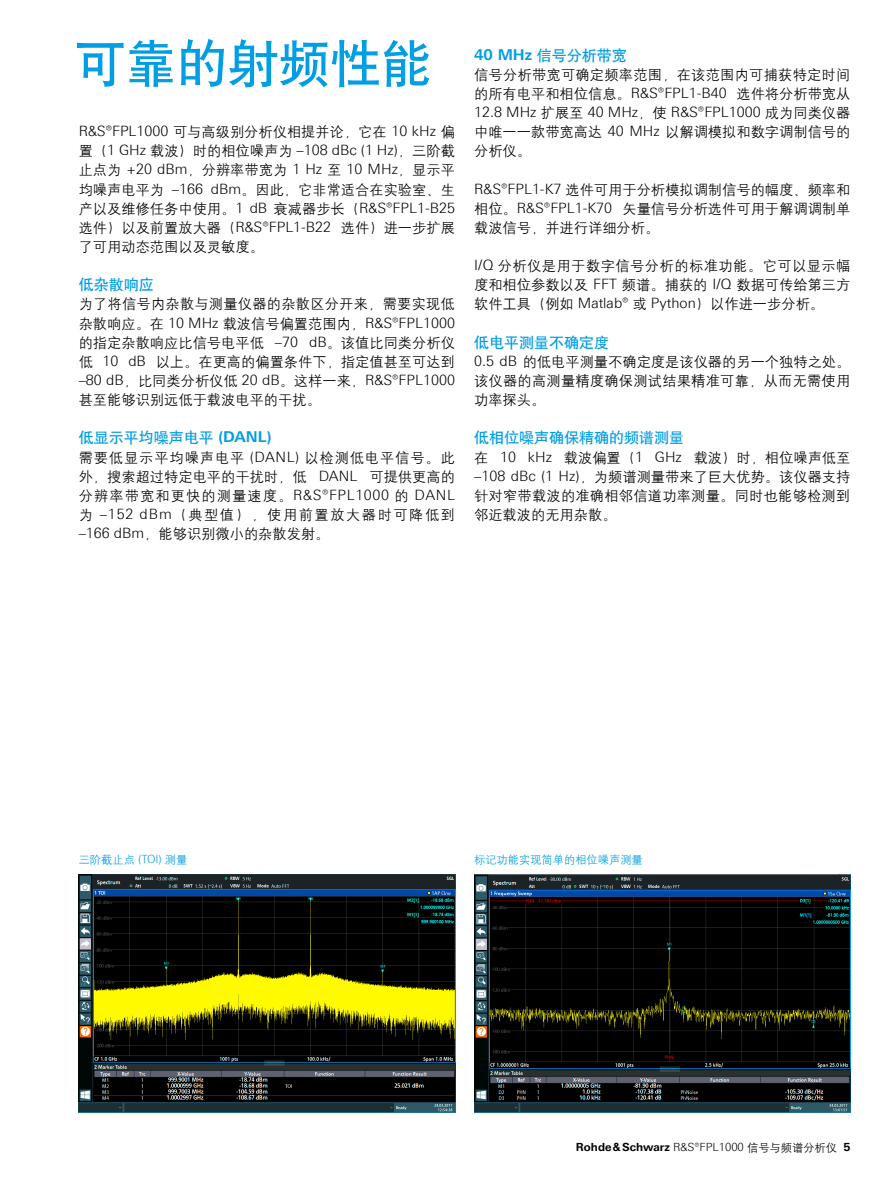
<style>
.page{position:relative;width:893px;height:1191px;background:#fff}
.page>*{position:absolute;margin:0;border:0;box-sizing:border-box;transform-origin:0 0}
.Seiten_Headline_34Pt{font:51px "H Yb 1 gj";color:#009ee3}
.Absatzfett_cyan{font:15px "H Yb 1 gj";color:#009ee3}
.Haupttext_ohne_Absta{font:14.25px/19.2px "H Yg 2 gj";color:#000;text-align:justify}
.Haupttext{font:14.25px/19.2px "H Yg 2 gj";color:#000;text-align:justify}
.t1{font:700 11.25px "Linotype Univers 630";color:#000}
.Bildunterschrift{font:11.25px "H Yg 2 gj";color:#009ee3}
.s1{font-family:"Linotype Univers 630";font-weight:700}
.s2{font-family:"Linotype Univers 330";font-weight:300}
.s3{font-family:"H Yg 2 gj";font-weight:400}
</style>
<div class="page">
<img style="left:79px;top:874px;width:376px;height:238px">
<img style="left:474px;top:874px;width:376px;height:238px">
<p class="Seiten_Headline_34Pt" style="left:75px;top:38px;width:358px">可靠的射频性能</p>
<p class="Absatzfett_cyan" style="left:474px;top:48px;width:154px"><span class="s1">40 MHz</span> 信号分析带宽</p>
<p class="Haupttext_ohne_Absta" style="left:474px;top:65px;width:378px">信号分析带宽可确定频率范围，在该范围内可捕获特定时间的所有电平和相位信息。<span class="s2">R&amp;S®FPL1-B40</span> 选件将分析带宽从<span class="s2">12.8 MHz</span> 扩展至 <span class="s2">40 MHz</span>，使 <span class="s2">R&amp;S®FPL1000</span> 成为同类仪器中唯一一款带宽高达 <span class="s2">40 MHz</span> 以解调模拟和数字调制信号的分析仪。</p>
<p class="Haupttext" style="left:474px;top:180px;width:378px"><span class="s2">R&amp;S®FPL1-K7</span> 选件可用于分析模拟调制信号的幅度、频率和相位。<span class="s2">R&amp;S®FPL1-K70</span> 矢量信号分析选件可用于解调调制单载波信号，并进行详细分析。</p>
<p class="Haupttext" style="left:474px;top:256px;width:378px"><span class="s2">I/Q</span> 分析仪是用于数字信号分析的标准功能。它可以显示幅度和相位参数以及 <span class="s2">FFT</span> 频谱。捕获的 <span class="s2">I/Q</span> 数据可传给第三方软件工具（例如 <span class="s2">Matlab®</span> 或 <span class="s2">Python</span>）以作进一步分析。</p>
<p class="Absatzfett_cyan" style="left:474px;top:335px;width:136px">低电平测量不确定度</p>
<p class="Haupttext_ohne_Absta" style="left:474px;top:352px;width:378px"><span class="s2">0.5 dB</span> 的低电平测量不确定度是该仪器的另一个独特之处。该仪器的高测量精度确保测试结果精准可靠，从而无需使用功率探头。</p>
<p class="Absatzfett_cyan" style="left:474px;top:430px;width:211px">低相位噪声确保精确的频谱测量</p>
<p class="Haupttext_ohne_Absta" style="left:474px;top:447px;width:378px">在 <span class="s2">10 kHz</span> 载波偏置（<span class="s2">1 GHz</span> 载波）时，相位噪声低至<span class="s2">–108 dBc (1 Hz)</span>，为频谱测量带来了巨大优势。该仪器支持针对窄带载波的准确相邻信道功率测量。同时也能够检测到邻近载波的无用杂散。</p>
<p class="Haupttext" style="left:79px;top:122px;width:378px"><span class="s2">R&amp;S®FPL1000</span> 可与高级别分析仪相提并论，它在 <span class="s2">10 kHz</span> 偏置（<span class="s2">1 GHz</span> 载波）时的相位噪声为 <span class="s2">–108 dBc (1 Hz)</span>，三阶截止点为 <span class="s2">+20 dBm</span>，分辨率带宽为 <span class="s2">1 Hz</span> 至 <span class="s2">10 MHz</span>，显示平均噪声电平为 <span class="s2">–166 dBm</span>。因此，它非常适合在实验室、生产以及维修任务中使用。<span class="s2">1 dB</span> 衰减器步长（<span class="s2">R&amp;S®FPL1-B25 </span>-选件）以及前置放大器（<span class="s2">R&amp;S®FPL1-B22</span> 选件）进一步扩展了可用动态范围以及灵敏度。</p>
<p class="Absatzfett_cyan" style="left:79px;top:277px;width:77px">低杂散响应</p>
<p class="Haupttext_ohne_Absta" style="left:79px;top:294px;width:378px">为了将信号内杂散与测量仪器的杂散区分开来，需要实现低杂散响应。在 <span class="s2">10 MHz</span> 载波信号偏置范围内，<span class="s2">R&amp;S®FPL1000</span>的指定杂散响应比信号电平低 <span class="s2">–70 dB</span>。该值比同类分析仪低 <span class="s2">10 dB</span> 以上。在更高的偏置条件下，指定值甚至可达到<span class="s2">–80 dB</span>，比同类分析仪低 <span class="s2">20 dB</span>。这样一来，<span class="s2">R&amp;S®FPL1000</span>甚至能够识别远低于载波电平的干扰。</p>
<p class="Absatzfett_cyan" style="left:79px;top:430px;width:194px">低显示平均噪声电平 <span class="s1">(DANL)</span></p>
<p class="Haupttext_ohne_Absta" style="left:79px;top:447px;width:378px">需要低显示平均噪声电平 <span class="s2">(DANL)</span> 以检测低电平信号。此外，搜索超过特定电平的干扰时，低 <span class="s2">DANL</span> 可提供更高的分辨率带宽和更快的测量速度。<span class="s2">R&amp;S®FPL1000</span> 的 <span class="s2">DANL</span>为 <span class="s2">–152 dBm</span>（典型值），使用前置放大器时可降低到<span class="s2">–166 dBm</span>，能够识别微小的杂散发射。</p>
<p class="Bildunterschrift" style="left:79px;top:854px;width:110px">三阶截止点 <span class="s2">(TOI)</span> 测量</p>
<p class="Bildunterschrift" style="left:474px;top:854px;width:170px">标记功能实现简单的相位噪声测量</p>
<p class="t1" style="left:576px;top:1139px;width:276px">Rohde&amp;Schwarz <span class="s2">R&amp;S®FPL1000</span> <span class="s3">信号与频谱分析仪</span> 5</p>
</div>
